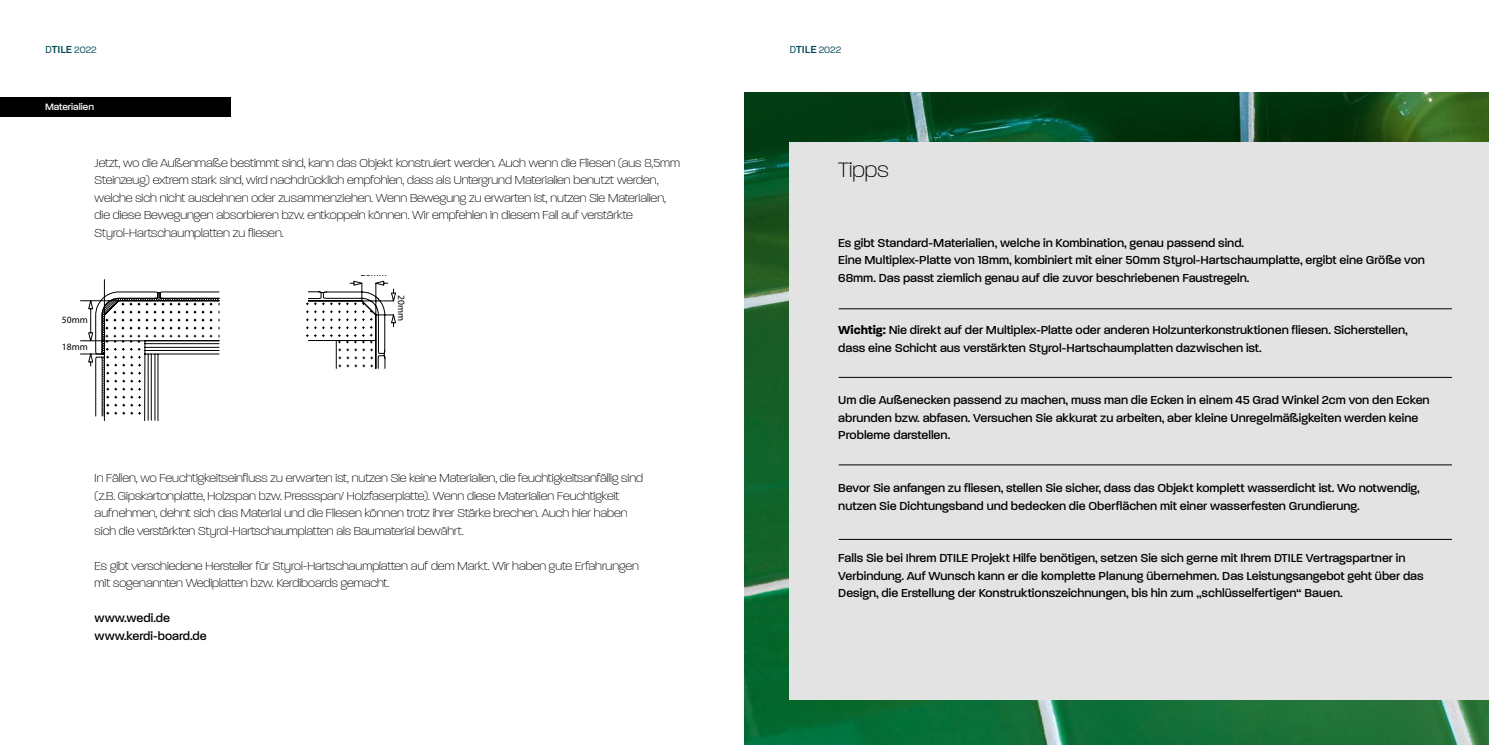
<style>
.page{position:relative;width:1489px;height:745px;background:#fff}
.page>*{position:absolute;margin:0;border:0;box-sizing:border-box;transform-origin:0 0}
.t1{font:200 22.5px "Paralucent";color:#000}
.t2{font:500 12.5px/17.5px "Paralucent";color:#000}
.t3{font:200 12.5px/17.5px "Paralucent";color:#000}
.t4{font:700 10px "Akkurat";color:#004855}
.t5{font:500 10px "Paralucent";color:#fff}
.t6{font:9.62px "Myriad Pro";color:#000}
.s1{font-weight:400}
.s2{font-family:"Paralucent";font-weight:300}
.s3{font-weight:700}
</style>
<div class="page">
<img style="left:744px;top:92px;width:744px;height:652px">
<div style="left:0;top:97px;width:230px;height:20px;background:#000"></div>
<div style="left:789px;top:143px;width:699px;height:556px;background:#e3e3e3"></div>
<hr style="left:104px;top:279px;width:1px;height:141px;background:#000">
<svg style="left:80px;top:291px;width:140px;height:130px"></svg>
<svg style="left:306px;top:280px;width:90px;height:89px"></svg>
<hr style="left:838px;top:308px;width:613px;height:1px;background:#000">
<hr style="left:838px;top:377px;width:613px;height:1px;background:#000">
<hr style="left:838px;top:464px;width:613px;height:1px;background:#000">
<hr style="left:838px;top:539px;width:613px;height:1px;background:#000">
<p class="t4" style="left:45px;top:43px;width:53px"><span class="s1">D</span>TILE <span class="s2">2022</span></p>
<p class="t4" style="left:789px;top:43px;width:53px"><span class="s1">D</span>TILE <span class="s2">2022</span></p>
<p class="t5" style="left:45px;top:101px;width:51px">Materialien</p>
<p class="t3" style="left:95px;top:154px;width:587px">Jetzt, wo die Außenmaße bestimmt sind, kann das Objekt konstruiert werden. Auch wenn die Fliesen (aus 8,5mm Steinzeug) extrem stark sind, wird nachdrücklich empfohlen, dass als Untergrund Materialien benutzt werden, welche sich nicht ausdehnen oder zusammenziehen. Wenn Bewegung zu erwarten ist, nutzen Sie Materialien, die diese Bewegungen absorbieren bzw. entkoppeln können. Wir empfehlen in diesem Fall auf verstärkte Styrol-Hartschaumplatten zu fliesen.</p>
<p class="t6" style="left:62px;top:314px;width:27px">50mm</p>
<p class="t6" style="left:62px;top:340px;width:27px">18mm</p>
<p class="t6" style="left:361px;top:266px;width:27px">20mm</p>
<p class="t6" style="left:407px;top:295px;width:27px;rotate:90deg">20mm</p>
<p class="t3" style="left:95px;top:469px;width:550px">In Fällen, wo Feuchtigkeitseinfluss zu erwarten ist, nutzen Sie keine Materialien, die feuchtigkeitsanfällig sind (z.B. Gipskartonplatte, Holzspan bzw. Pressspan/ Holzfaserplatte). Wenn diese Materialien Feuchtigkeit aufnehmen, dehnt sich das Material und die Fliesen können trotz ihrer Stärke brechen. Auch hier haben sich die verstärkten Styrol-Hartschaumplatten als Baumaterial bewährt.</p>
<p class="t3" style="left:95px;top:556px;width:545px">Es gibt verschiedene Hersteller für Styrol-Hartschaumplatten auf dem Markt. Wir haben gute Erfahrungen mit sogenannten Wediplatten bzw. Kerdiboards gemacht.</p>
<p class="t2" style="left:95px;top:609px;width:114px">www.wedi.de www.kerdi-board.de</p>
<p class="t6" style="left:198px;top:564px;width:27px;rotate:90deg">20mm</p>
<h1 class="t1" style="left:838px;top:156px;width:52px">Tipps</h1>
<p class="t2" style="left:838px;top:234px;width:588px">Es gibt Standard-Materialien, welche in Kombination, genau passend sind.<br>Eine Multiplex-Platte von 18mm, kombiniert mit einer 50mm Styrol-Hartschaumplatte, ergibt eine Größe von<br>68mm. Das passt ziemlich genau auf die zuvor beschriebenen Faustregeln.</p>
<p class="t2" style="left:838px;top:321px;width:571px"><span class="s3">Wichtig:</span> Nie direkt auf der Multiplex-Platte oder anderen Holzunterkonstruktionen fliesen. Sicherstellen, dass eine Schicht aus verstärkten Styrol-Hartschaumplatten dazwischen ist.</p>
<p class="t2" style="left:838px;top:391px;width:593px">Um die Außenecken passend zu machen, muss man die Ecken in einem 45 Grad Winkel 2cm von den Ecken abrunden bzw. abfasen. Versuchen Sie akkurat zu arbeiten, aber kleine Unregelmäßigkeiten werden keine<br>Probleme darstellen.</p>
<p class="t2" style="left:838px;top:479px;width:583px">Bevor Sie anfangen zu fliesen, stellen Sie sicher, dass das Objekt komplett wasserdicht ist. Wo notwendig, nutzen Sie Dichtungsband und bedecken die Oberflächen mit einer wasserfesten Grundierung.</p>
<p class="t2" style="left:838px;top:549px;width:587px">Falls Sie bei Ihrem DTILE Projekt Hilfe benötigen, setzen Sie sich gerne mit Ihrem DTILE Vertragspartner in<br>Verbindung. Auf Wunsch kann er die komplette Planung übernehmen. Das Leistungsangebot geht über das<br>Design, die Erstellung der Konstruktionszeichnungen, bis hin zum „schlüsselfertigen“ Bauen.</p>
</div>
